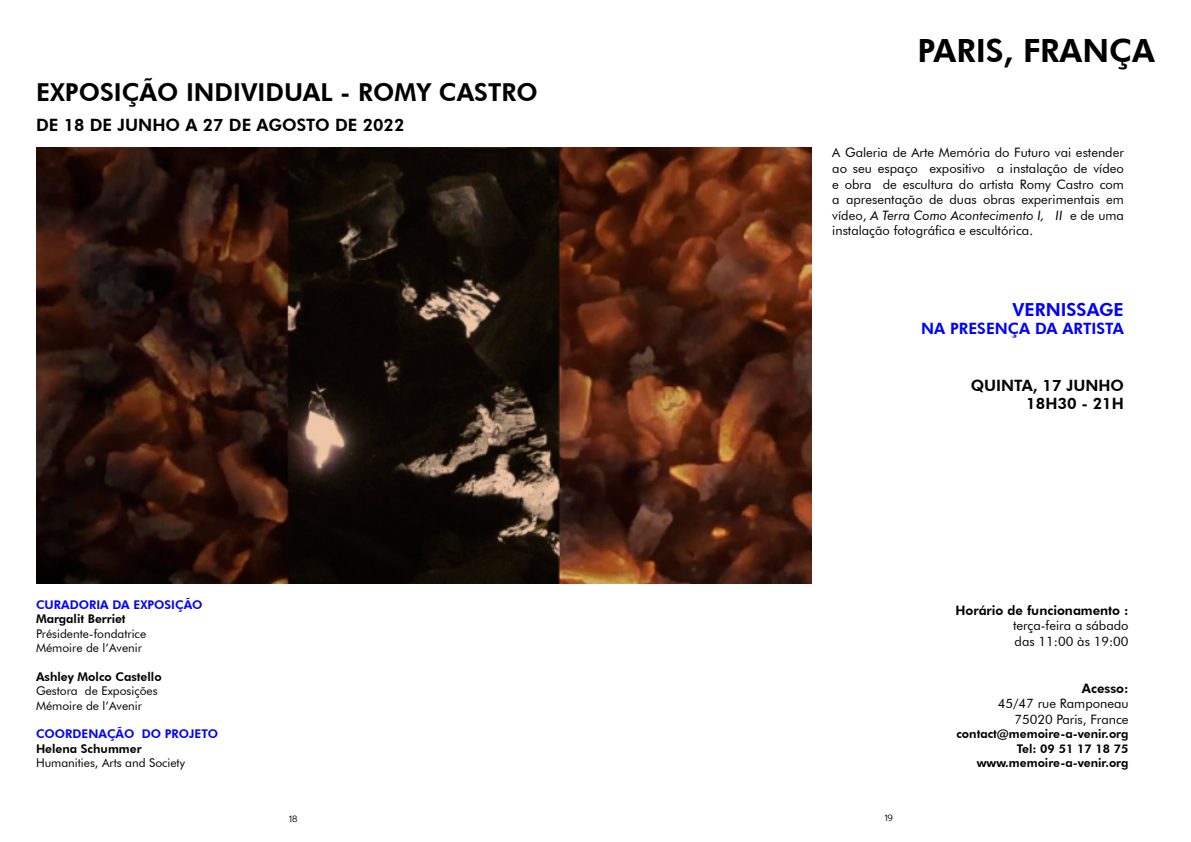
<style>
.page{position:relative;width:1191px;height:842px;background:#fff}
.page>*{position:absolute;margin:0;border:0;box-sizing:border-box;transform-origin:0 0}
.t1{font:800 32px "Futura BT";color:#000}
.t2{font:800 24.7px "Futura BT";color:#000}
.t3{font:800 18px "Futura BT";color:#00f}
.t4{font:800 17px "Futura BT";color:#000}
.t5{font:800 15.6px/18.7px "Futura BT";color:#000;text-align:right}
.t6{font:800 15.6px "Futura BT";color:#00f}
.t7{font:13px/15.6px "Futura BT";color:#000;text-align:justify}
.t8{font:800 13px "Futura BT";color:#000}
.t9{font:800 12px/14.4px "Futura BT";color:#000;text-align:right}
.t10{font:12px/14.4px "Futura BT";color:#000}
.t11{font:800 12px "Futura BT";color:#00f}
.t12{font:300 9px "Prompt";color:#000}
.s1{font-style:italic}
</style>
<div class="page">
<img style="left:36px;top:147px;width:775px;height:436px">
<h2 class="t2" style="left:36px;top:77px;width:503px">EXPOSIÇÃO INDIVIDUAL - ROMY CASTRO</h2>
<h3 class="t4" style="left:36px;top:114px;width:370px">DE 18 DE JUNHO A 27 DE AGOSTO DE 2022</h3>
<p class="t11" style="left:36px;top:597px;width:168px">CURADORIA DA EXPOSIÇÃO</p>
<p class="t9" style="left:36px;top:611px;width:91px">Margalit Berriet</p>
<p class="t10" style="left:36px;top:626px;width:112px">Présidente-fondatrice<br>Mémoire de l’Avenir</p>
<p class="t9" style="left:36px;top:669px;width:127px">Ashley Molco Castello</p>
<p class="t10" style="left:36px;top:683px;width:123px">Gestora de Exposições<br>Mémoire de l’Avenir</p>
<p class="t11" style="left:36px;top:727px;width:183px">COORDENAÇÃO DO PROJETO</p>
<p class="t9" style="left:36px;top:741px;width:107px">Helena Schummer</p>
<p class="t10" style="left:36px;top:755px;width:150px">Humanities, Arts and Society</p>
<h1 class="t1" style="left:917px;top:32px;width:239px">PARIS, FRANÇA</h1>
<p class="t7" style="left:832px;top:145px;width:293px">A Galeria de Arte Memória do Futuro vai estender ao seu espaço expositivo a instalação de vídeo e obra de escultura do artista Romy Castro com a apresentação de duas obras experimentais em vídeo, <span class="s1">A Terra Como Acontecimento I, II</span> e de uma instalação fotográfica e escultórica.</p>
<h3 class="t3" style="left:1012px;top:298px;width:113px">VERNISSAGE</h3>
<p class="t6" style="left:921px;top:319px;width:204px">NA PRESENÇA DA ARTISTA</p>
<p class="t5" style="left:970px;top:376px;width:155px">QUINTA, 17 JUNHO<br>18H30 - 21H</p>
<p class="t8" style="left:955px;top:602px;width:175px">Horário de funcionamento :</p>
<p class="t7" style="left:1013px;top:618px;width:117px">terça-feira a sábado das 11:00 às 19:00</p>
<p class="t8" style="left:1081px;top:680px;width:48px">Acesso:</p>
<p class="t7" style="left:997px;top:696px;width:132px;text-align:right">45/47 rue Ramponeau<br>75020 Paris, France</p>
<p class="t9" style="left:956px;top:727px;width:174px">contact@memoire-a-venir.org<br>Tel: 09 51 17 18 75 www.memoire-a-venir.org</p>
<p class="t12" style="left:289px;top:812px;width:10px">18</p>
<p class="t12" style="left:884px;top:811px;width:10px">19</p>
</div>
